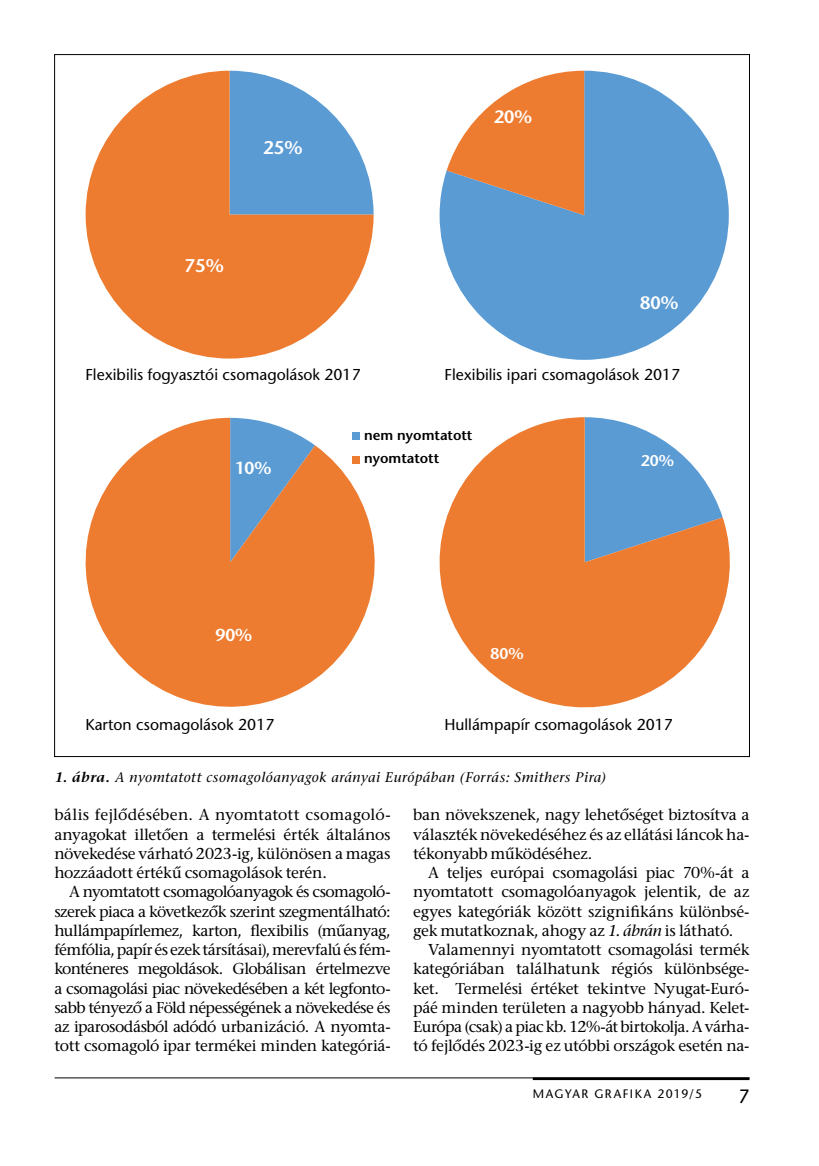
<style>
.page{position:relative;width:819px;height:1166px;background:#fff}
.page>*{position:absolute;margin:0;border:0;box-sizing:border-box;transform-origin:0 0}
.t1{font:19.25px "ITC Stone Sans";color:#000}
.t2{font:600 18.38px "ITC Stone Sans";color:#fff}
.t3{font:600 18.03px "ITC Stone Sans";color:#fff}
.t4{font:600 17.32px "ITC Stone Sans";color:#fff}
.t5{font:15.75px/19.2px "ITC Stone Serif";letter-spacing:-.015em;color:#000;text-align:justify}
.t6{font:15.75px "ITC Stone Sans";color:#000}
.t7{font:600 15.58px "ITC Stone Sans";color:#fff}
.t8{font:italic 14px "ITC Stone Serif";letter-spacing:.04em;color:#000}
.t9{font:600 14px/23.6px "ITC Stone Sans";color:#000}
.t10{font:12.25px "ITC Stone Sans";letter-spacing:.12em;color:#000}
.s1{font-weight:600}
.s2{font-style:italic}
</style>
<div class="page">
<hr style="left:55px;top:1077px;width:694px;height:1px;background:#000">
<hr style="left:532px;top:1077px;width:217px;height:3px;background:#000">
<svg style="left:439px;top:417px;width:290px;height:290px;fill:#ed7c30"></svg>
<svg style="left:86px;top:418px;width:289px;height:289px;fill:#ed7c30"></svg>
<svg style="left:86px;top:71px;width:287px;height:287px;fill:#ed7c30"></svg>
<div style="left:352px;top:432px;width:7px;height:8px;background:#5a9bd4"></div>
<div style="left:352px;top:456px;width:7px;height:8px;background:#ed7c30"></div>
<svg style="left:439px;top:71px;width:289px;height:289px;fill:#5a9bd4"></svg>
<svg style="left:446px;top:71px;width:138px;height:144px"></svg>
<p class="t2" style="left:263px;top:138px;width:41px">25%</p>
<p class="t2" style="left:185px;top:256px;width:41px">75%</p>
<p class="t6" style="left:85px;top:366px;width:277px">Flexibilis fogyasztói csomagolások 2017</p>
<p class="t3" style="left:494px;top:107px;width:40px">20%</p>
<p class="t3" style="left:640px;top:293px;width:40px">80%</p>
<p class="t6" style="left:444px;top:366px;width:237px">Flexibilis ipari csomagolások 2017</p>
<p class="t4" style="left:235px;top:458px;width:38px">10%</p>
<p class="t4" style="left:215px;top:626px;width:38px">90%</p>
<p class="t6" style="left:85px;top:716px;width:190px">Karton csomagolások 2017</p>
<p class="t9" style="left:364px;top:425px;width:110px">nem nyomtatott nyomtatott</p>
<p class="t7" style="left:490px;top:645px;width:35px">80%</p>
<p class="t7" style="left:641px;top:453px;width:35px">20%</p>
<p class="t6" style="left:444px;top:716px;width:230px">Hullámpapír csomagolások 2017</p>
<p class="t8" style="left:55px;top:769px;width:552px"><span class="s1">1. ábra.</span> A nyomtatott csomagolóanyagok arányai Európában (Forrás: Smithers Pira)</p>
<p class="t5" style="left:54px;top:807px;width:338px">bális fejlődésében. A nyomtatott csomagoló&shy;anyagokat illetően a termelési érték általános növekedése várható 2023-ig, különösen a magas hozzáadott értékű csomagolások terén.</p>
<p class="t5" style="left:54px;top:884px;width:338px;text-indent:15px">A nyomtatott csomagolóanyagok és csomagoló&shy;szerek piaca a következők szerint szegmentálható: hullámpapírlemez, karton, flexibilis (műanyag, fémfólia, papír és ezek társításai), merevfalú és fém&shy;konténeres megoldások. Globálisan értelmezve a csomagolási piac növekedésében a két legfonto&shy;sabb tényező a Föld népességének a növekedése és az iparosodásból adódó urbanizáció. A nyomta&shy;tott csomagoló ipar termékei minden kategóriá-</p>
<p class="t5" style="left:413px;top:807px;width:338px">ban növekszenek, nagy lehetőséget biztosítva a választék növekedéséhez és az ellátási láncok ha&shy;tékonyabb működéséhez.</p>
<p class="t5" style="left:413px;top:865px;width:338px;text-indent:15px">A teljes európai csomagolási piac 70%-át a nyomtatott csomagolóanyagok jelentik, de az egyes kategóriák között szignifikáns különbsé&shy;gek mutatkoznak, ahogy az <span class="s2">1. ábrán</span> is látható.</p>
<p class="t5" style="left:413px;top:942px;width:338px;text-indent:15px">Valamennyi nyomtatott csomagolási termék kategóriában találhatunk régiós különbsége&shy;ket. Termelési értéket tekintve Nyugat-Euró&shy;páé minden területen a nagyobb hányad. Kelet-Európa (csak) a piac kb. 12%-át birtokolja. A várha&shy;tó fejlődés 2023-ig ez utóbbi országok esetén na-</p>
<p class="t10" style="left:532px;top:1087px;width:171px">MAGYAR GRAFIKA 2019/5</p>
<p class="t1" style="left:738px;top:1085px;width:13px">7</p>
</div>
